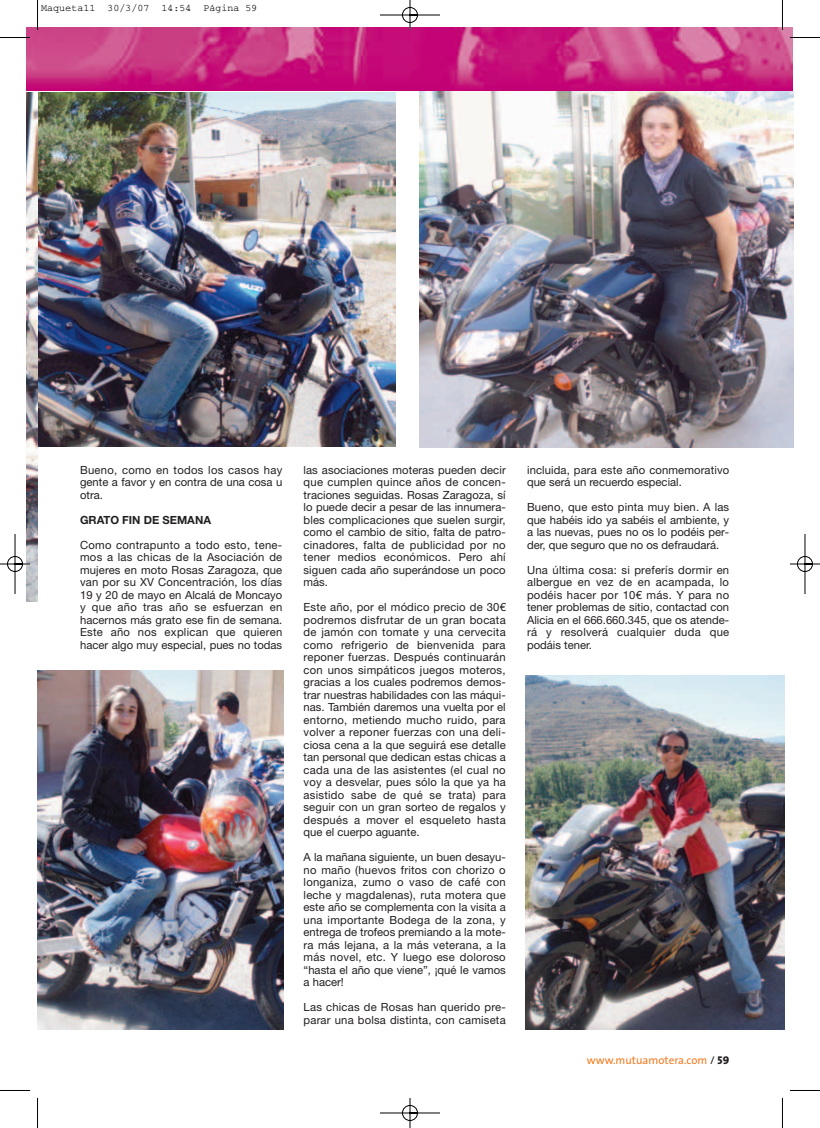
<style>
.page{position:relative;width:820px;height:1128px;background:#fff}
.page>*{position:absolute;margin:0;border:0;box-sizing:border-box;transform-origin:0 0}
.t1{font:11.25px/12.5px "Helvetica Neue";letter-spacing:.005em;color:#231f20;text-align:justify}
.t2{font:11.25px "The Sans";color:#f47b21}
.t3{font:700 11.25px "Helvetica Neue";color:#231f20}
.t4{font:10px "Courier";color:#000}
.s1{color:#231f20}
.s2{font-family:"The Sans Extra Bold Caps";color:#231f20}
</style>
<div class="page">
<img style="left:0;top:0;width:819px;height:1127px">
<p class="t4" style="left:41px;top:5px;width:218px">Maqueta11 30/3/07 14:54 Página 59</p>
<p class="t1" style="left:80px;top:463px;width:203px">Bueno, como en todos los casos hay gente a favor y en contra de una cosa u otra.</p>
<p class="t3" style="left:80px;top:512px;width:132px">GRATO FIN DE SEMANA</p>
<p class="t1" style="left:80px;top:538px;width:203px">Como contrapunto a todo esto, tene&shy;mos a las chicas de la Asociación de mujeres en moto Rosas Zaragoza, que van por su XV Concentración, los días 19 y 20 de mayo en Alcalá de Moncayo y que año tras año se esfuerzan en hacernos más grato ese fin de semana.<br>Este año nos explican que quieren hacer algo muy especial, pues no todas</p>
<p class="t1" style="left:303px;top:463px;width:203px">las asociaciones moteras pueden decir que cumplen quince años de concen&shy;traciones seguidas. Rosas Zaragoza, sí lo puede decir a pesar de las innumera&shy;bles complicaciones que suelen surgir, como el cambio de sitio, falta de patro&shy;cinadores, falta de publicidad por no tener medios económicos. Pero ahí siguen cada año superándose un poco más.</p>
<p class="t1" style="left:303px;top:601px;width:204px">Este año, por el módico precio de 30€ podremos disfrutar de un gran bocata de jamón con tomate y una cervecita como refrigerio de bienvenida para reponer fuerzas. Después continuarán con unos simpáticos juegos moteros, gracias a los cuales podremos demos&shy;trar nuestras habilidades con las máqui&shy;nas. También daremos una vuelta por el entorno, metiendo mucho ruido, para volver a reponer fuerzas con una deli&shy;ciosa cena a la que seguirá ese detalle tan personal que dedican estas chicas a cada una de las asistentes (el cual no voy a desvelar, pues sólo la que ya ha asistido sabe de qué se trata) para seguir con un gran sorteo de regalos y después a mover el esqueleto hasta que el cuerpo aguante.</p>
<p class="t1" style="left:303px;top:851px;width:203px">A la mañana siguiente, un buen desayu&shy;no maño (huevos fritos con chorizo o longaniza, zumo o vaso de café con leche y magdalenas), ruta motera que este año se complementa con la visita a una importante Bodega de la zona, y entrega de trofeos premiando a la mote&shy;ra más lejana, a la más veterana, a la más novel, etc. Y luego ese doloroso “hasta el año que viene”, ¡qué le vamos a hacer!</p>
<p class="t1" style="left:303px;top:1001px;width:203px">Las chicas de Rosas han querido pre&shy;parar una bolsa distinta, con camiseta</p>
<p class="t1" style="left:526px;top:463px;width:203px">incluida, para este año conmemorativo que será un recuerdo especial.</p>
<p class="t1" style="left:526px;top:501px;width:203px">Bueno, que esto pinta muy bien. A las que habéis ido ya sabéis el ambiente, y a las nuevas, pues no os lo podéis per&shy;der, que seguro que no os defraudará.</p>
<p class="t1" style="left:526px;top:563px;width:203px">Una última cosa: si preferís dormir en albergue en vez de en acampada, lo podéis hacer por 10€ más. Y para no tener problemas de sitio, contactad con Alicia en el 666.660.345, que os atende&shy;rá y resolverá cualquier duda que podáis tener.</p>
<p class="t2" style="left:586px;top:1055px;width:144px">www.mutuamotera.com <span class="s1">/</span> <span class="s2">59</span></p>
</div>
